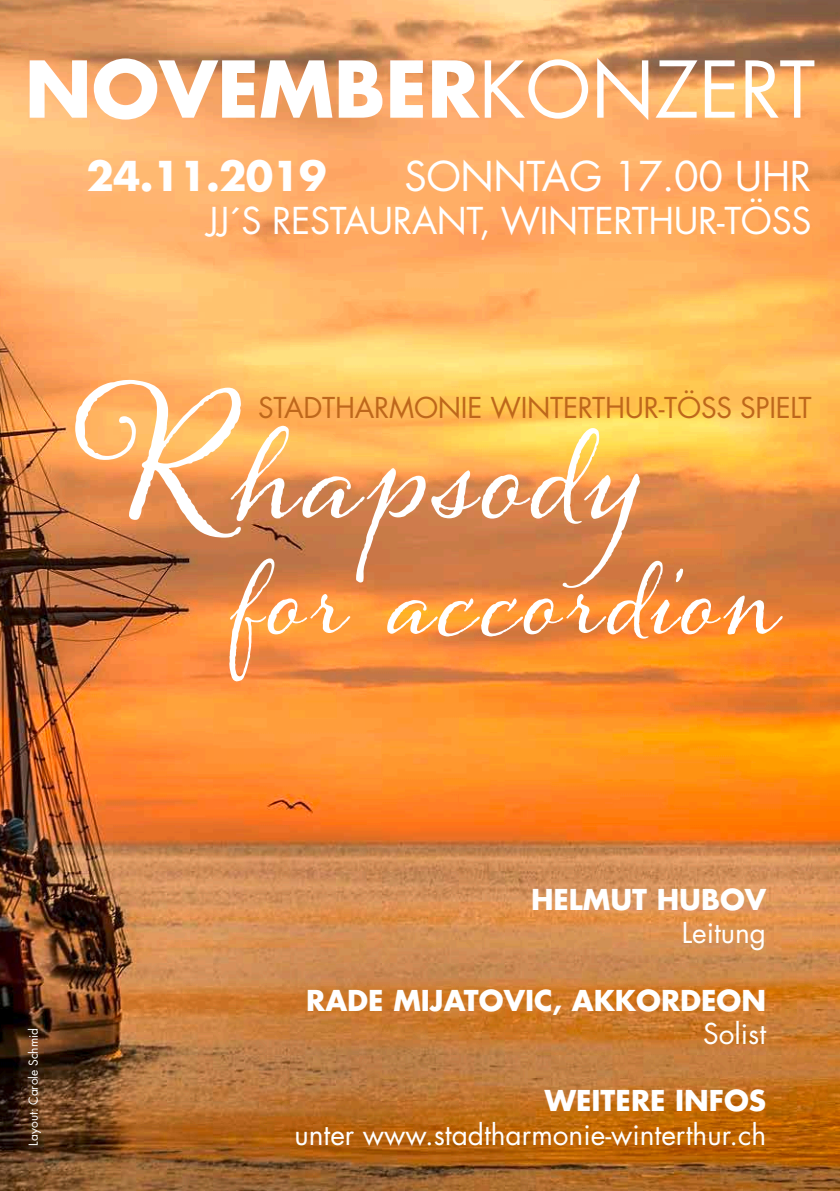
<style>
.page{position:relative;width:840px;height:1191px;background:#fff}
.page>*{position:absolute;margin:0;border:0;box-sizing:border-box;transform-origin:0 0}
.t1{font:128px "Alana";letter-spacing:.035em;color:#fff}
.t2{font:104px "Alana";letter-spacing:.04em;color:#fff}
.t3{font:700 76px "Futura";color:#fff}
.t4{font:40px "Futura";letter-spacing:-.01em;color:#fff}
.t5{font:700 40px "Futura";letter-spacing:-.02em;color:#fff}
.t6{font:36px "Futura";letter-spacing:-.01em;color:#fff}
.t7{font:28px "Futura";color:#fff}
.t8{font:700 28px "Futura";color:#fff}
.t9{font:28px "Futura";letter-spacing:-.01em;color:#be671b}
.t10{font:12px "Futura";color:#fff}
.s1{font-weight:400}
.s2{font-size:166px}
</style>
<div class="page">
<img style="left:0;top:0;width:839px;height:1191px">
<h3 class="t3" style="left:25px;top:36px;width:791px">NOVEMBER<span class="s1">KONZERT</span></h3>
<h3 class="t5" style="left:86px;top:148px;width:241px">24.11.2019</h3>
<h3 class="t4" style="left:404px;top:149px;width:408px">SONNTAG 17.00 UHR</h3>
<p class="t6" style="left:207px;top:196px;width:605px">JJ´S RESTAURANT, WINTERTHUR-TÖSS</p>
<h1 class="t1" style="left:84px;top:398px;width:558px"><span class="s2">R</span>hapsody</h1>
<p class="t9" style="left:258px;top:388px;width:554px">STADTHARMONIE WINTERTHUR-TÖSS SPIELT</p>
<h2 class="t2" style="left:231px;top:536px;width:548px">for accordion</h2>
<p class="t10" style="left:25px;top:1145px;width:119px;rotate:-90deg">Layout: Carole Schmid</p>
<p class="t8" style="left:530px;top:879px;width:236px">HELMUT HUBOV</p>
<p class="t7" style="left:681px;top:913px;width:86px">Leitung</p>
<p class="t8" style="left:306px;top:980px;width:461px">RADE MIJATOVIC, AKKORDEON</p>
<p class="t7" style="left:702px;top:1014px;width:64px">Solist</p>
<p class="t8" style="left:544px;top:1081px;width:223px">WEITERE INFOS</p>
<p class="t7" style="left:294px;top:1115px;width:473px">unter www.stadtharmonie-winterthur.ch</p>
</div>
